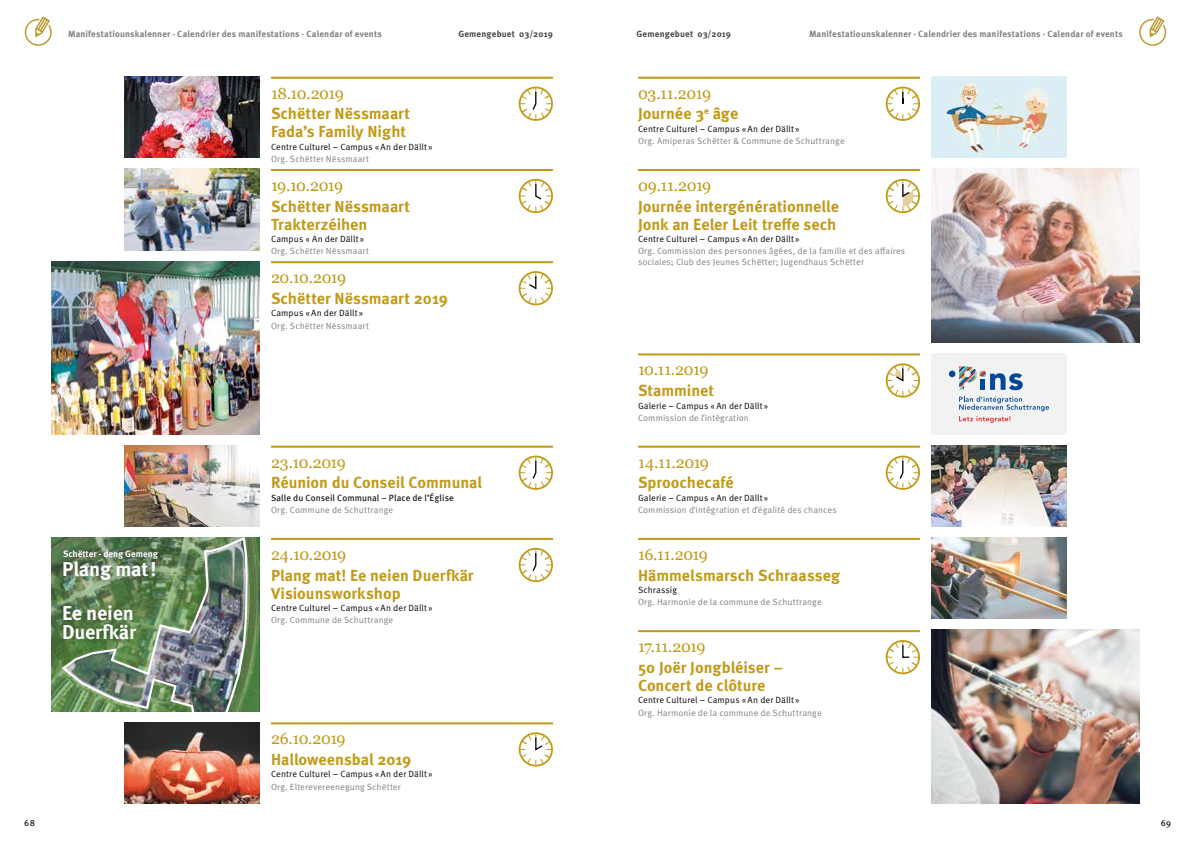
<style>
.page{position:relative;width:1191px;height:842px;background:#fff}
.page>*{position:absolute;margin:0;border:0;box-sizing:border-box;transform-origin:0 0}
.t1{font:700 20px/18.9px "Meta OT";letter-spacing:-.01em;color:#fff}
.t2{font:700 16px/18px "Meta OT";letter-spacing:-.005em;color:#c19a17}
.t3{font:16px "Georgia";letter-spacing:-.035em;color:#c19a17}
.t4{font:700 9.2px "Meta OT";letter-spacing:-.01em;color:#fff}
.t5{font:9px/12.4px "Meta OT Norm";letter-spacing:.01em;color:#818080}
.t6{font:9px/12.4px "Meta OT Norm";letter-spacing:.015em;color:#000}
.t7{font:700 9px "Meta OT";letter-spacing:.015em;color:#818080}
.t8{font:9px "Meta OT";letter-spacing:.01em;color:#000}
.t9{font:700 9px "Meta OT";letter-spacing:.02em;color:#474746}
.t10{font:9px "Meta OT";color:#818080}
.s1{font-family:"Meta OT"}
.s2{color:#818080}
.s3{color:#000}
.s4{font-family:"Meta OT";color:#000}
.s5{font-family:"Meta OT";color:#818080}
</style>
<div class="page">
<svg style="left:25px;top:16px;width:27px;height:30px"></svg>
<svg style="left:1139px;top:16px;width:27px;height:30px"></svg>
<hr style="left:271px;top:538px;width:282px;height:2px;background:#c19a17">
<img style="left:51px;top:538px;width:208px;height:173px">
<hr style="left:271px;top:261px;width:282px;height:2px;background:#c19a17">
<hr style="left:271px;top:446px;width:282px;height:2px;background:#c19a17">
<img style="left:124px;top:445px;width:136px;height:82px">
<div style="left:519px;top:456px;width:34px;height:34px;border:2px solid #c19a17;border-radius:50%"></div>
<hr style="left:535px;top:456px;width:1px;height:33px;background:#c19a17">
<hr style="left:519px;top:472px;width:33px;height:1px;background:#c19a17">
<svg style="left:520px;top:457px;width:31px;height:31px"></svg>
<hr style="left:271px;top:169px;width:282px;height:2px;background:#c19a17">
<hr style="left:638px;top:77px;width:282px;height:2px;background:#c19a17">
<hr style="left:271px;top:722px;width:282px;height:2px;background:#c19a17">
<hr style="left:638px;top:169px;width:282px;height:2px;background:#c19a17">
<hr style="left:638px;top:353px;width:282px;height:2px;background:#c19a17">
<hr style="left:638px;top:446px;width:282px;height:2px;background:#c19a17">
<div style="left:885px;top:456px;width:35px;height:34px;border:2px solid #c19a17;border-radius:50%"></div>
<hr style="left:902px;top:456px;width:1px;height:33px;background:#c19a17">
<hr style="left:886px;top:472px;width:33px;height:1px;background:#c19a17">
<svg style="left:887px;top:457px;width:31px;height:31px"></svg>
<div style="left:931px;top:353px;width:135px;height:81px;background:#f2f2f2"></div>
<svg style="left:959px;top:396px;width:90px;height:27px"></svg>
<svg style="left:949px;top:366px;width:73px;height:24px"></svg>
<div style="left:980px;top:379px;width:5px;height:11px;background:#00489a"></div>
<hr style="left:638px;top:538px;width:282px;height:2px;background:#c19a17">
<hr style="left:638px;top:630px;width:282px;height:2px;background:#c19a17">
<img style="left:51px;top:261px;width:209px;height:173px">
<hr style="left:271px;top:77px;width:282px;height:2px;background:#c19a17">
<div style="left:519px;top:87px;width:34px;height:34px;border:2px solid #c19a17;border-radius:50%"></div>
<hr style="left:519px;top:103px;width:33px;height:1px;background:#c19a17">
<svg style="left:520px;top:88px;width:31px;height:32px"></svg>
<img style="left:124px;top:77px;width:136px;height:81px">
<div style="left:519px;top:179px;width:34px;height:34px;border:2px solid #c19a17;border-radius:50%"></div>
<hr style="left:519px;top:195px;width:33px;height:1px;background:#c19a17">
<svg style="left:520px;top:180px;width:31px;height:32px"></svg>
<img style="left:124px;top:169px;width:136px;height:81px">
<div style="left:519px;top:271px;width:34px;height:34px;border:2px solid #c19a17;border-radius:50%"></div>
<hr style="left:519px;top:288px;width:33px;height:1px;background:#c19a17">
<svg style="left:520px;top:272px;width:31px;height:32px"></svg>
<div style="left:519px;top:548px;width:34px;height:34px;border:2px solid #c19a17;border-radius:50%"></div>
<hr style="left:519px;top:564px;width:33px;height:1px;background:#c19a17">
<svg style="left:520px;top:549px;width:31px;height:32px"></svg>
<img style="left:124px;top:722px;width:136px;height:81px">
<div style="left:519px;top:732px;width:34px;height:34px;border:2px solid #c19a17;border-radius:50%"></div>
<hr style="left:535px;top:733px;width:1px;height:33px;background:#c19a17">
<hr style="left:519px;top:749px;width:33px;height:1px;background:#c19a17">
<svg style="left:520px;top:734px;width:31px;height:31px"></svg>
<div style="left:885px;top:87px;width:35px;height:34px;border:2px solid #c19a17;border-radius:50%"></div>
<hr style="left:886px;top:103px;width:33px;height:1px;background:#c19a17">
<svg style="left:887px;top:88px;width:31px;height:33px"></svg>
<img style="left:931px;top:77px;width:135px;height:81px">
<img style="left:931px;top:169px;width:209px;height:173px">
<img style="left:931px;top:445px;width:135px;height:82px">
<img style="left:931px;top:538px;width:135px;height:81px">
<img style="left:931px;top:630px;width:209px;height:174px">
<div style="left:885px;top:640px;width:35px;height:34px;border:2px solid #c19a17;border-radius:50%"></div>
<hr style="left:886px;top:657px;width:33px;height:1px;background:#c19a17">
<svg style="left:887px;top:641px;width:31px;height:32px"></svg>
<div style="left:885px;top:179px;width:35px;height:34px;border:2px solid #c19a17;border-radius:50%"></div>
<hr style="left:886px;top:195px;width:33px;height:1px;background:#c19a17">
<svg style="left:887px;top:180px;width:31px;height:32px"></svg>
<div style="left:885px;top:363px;width:35px;height:35px;border:2px solid #c19a17;border-radius:50%"></div>
<hr style="left:902px;top:364px;width:1px;height:33px;background:#c19a17">
<hr style="left:886px;top:380px;width:33px;height:1px;background:#c19a17">
<svg style="left:887px;top:365px;width:31px;height:31px"></svg>
<p class="t9" style="left:458px;top:28px;width:96px">Gemengebuet 03/2019</p>
<p class="t9" style="left:636px;top:28px;width:96px">Gemengebuet 03/2019</p>
<p class="t7" style="left:68px;top:28px;width:315px">Manifestatiounskalenner · Calendrier des manifestations · Calendar of events</p>
<p class="t7" style="left:809px;top:28px;width:315px">Manifestatiounskalenner · Calendrier des manifestations · Calendar of events</p>
<p class="t4" style="left:63px;top:548px;width:96px">Schëtter - deng Gemeng</p>
<h1 class="t1" style="left:62px;top:560px;width:96px">Plang mat!</h1>
<h1 class="t1" style="left:62px;top:604px;width:76px">Ee neien<br>Duerfkär</h1>
<h2 class="t3" style="left:271px;top:84px;width:74px">18.10.2019</h2>
<h2 class="t2" style="left:271px;top:105px;width:141px">Schëtter Nëssmaart<br>Fadaʼs Family Night</h2>
<p class="t6" style="left:271px;top:141px;width:163px">Centre Culturel <span class="s1">–</span> Campus «An der Dällt»<br><span class="s2">Org. Schëtter Nëssmaart</span></p>
<h2 class="t3" style="left:271px;top:176px;width:74px">19.10.2019</h2>
<h2 class="t2" style="left:271px;top:197px;width:141px">Schëtter Nëssmaart<br>Trakterzéihen</h2>
<p class="t6" style="left:271px;top:233px;width:95px">Campus « An der Dällt»</p>
<p class="t5" style="left:271px;top:245px;width:99px">Org. Schëtter Nëssmaart</p>
<h2 class="t3" style="left:271px;top:268px;width:77px">20.10.2019</h2>
<h2 class="t2" style="left:271px;top:289px;width:178px">Schëtter Nëssmaart 2019</h2>
<p class="t6" style="left:271px;top:307px;width:94px">Campus «An der Dällt»</p>
<p class="t5" style="left:271px;top:319px;width:99px">Org. Schëtter Nëssmaart</p>
<h2 class="t3" style="left:271px;top:453px;width:76px">23.10.2019</h2>
<h2 class="t2" style="left:271px;top:474px;width:213px">Réunion du Conseil Communal</h2>
<p class="t8" style="left:271px;top:492px;width:184px">Salle du Conseil Communal – Place de lʼÉglise</p>
<p class="t5" style="left:271px;top:504px;width:124px">Org. Commune de Schuttrange</p>
<h2 class="t3" style="left:271px;top:545px;width:77px">24.10.2019</h2>
<h2 class="t2" style="left:271px;top:566px;width:204px">Plang mat! Ee neien Duerfkär<br>Visiounsworkshop</h2>
<p class="t6" style="left:271px;top:602px;width:163px">Centre Culturel <span class="s1">–</span> Campus «An der Dällt »<br><span class="s2">Org. Commune de Schuttrange</span></p>
<h2 class="t3" style="left:271px;top:730px;width:76px">26.10.2019</h2>
<h2 class="t2" style="left:271px;top:751px;width:142px">Halloweensbal 2019</h2>
<p class="t6" style="left:271px;top:768px;width:163px">Centre Culturel <span class="s1">–</span> Campus «An der Dällt »<br><span class="s2">Org. Elterevereenegung Schëtter</span></p>
<h2 class="t3" style="left:638px;top:84px;width:75px">03.11.2019</h2>
<h2 class="t2" style="left:638px;top:105px;width:102px">Journée 3<sup>e</sup> âge</h2>
<p class="t5" style="left:638px;top:123px;width:208px"><span class="s3">Centre Culturel</span> <span class="s4">–</span> <span class="s3">Campus «An der Dällt »<br></span>Org. Amiperas Schëtter &amp; Commune de Schuttrange</p>
<h2 class="t3" style="left:638px;top:176px;width:75px">09.11.2019</h2>
<h2 class="t2" style="left:638px;top:197px;width:202px">Journée intergénérationnelle<br>Jonk an Eeler Leit treffe sech</h2>
<p class="t5" style="left:638px;top:233px;width:269px"><span class="s3">Centre Culturel</span> <span class="s4">–</span> <span class="s3">Campus «An der Dällt »<br></span>Org. Commission des personnes âgées, de la famille et des affaires</p>
<p class="t5" style="left:638px;top:256px;width:227px">sociales; Club des Jeunes Schëtter; Jugendhaus Schëtter</p>
<h2 class="t3" style="left:638px;top:361px;width:72px">10.11.2019</h2>
<h2 class="t2" style="left:638px;top:382px;width:78px">Stamminet</h2>
<p class="t6" style="left:638px;top:399px;width:132px">Galerie <span class="s1">–</span> Campus «An der Dällt»<br><span class="s2">Commission de l</span><span class="s5">̓</span><span class="s2">intégration</span></p>
<h2 class="t3" style="left:638px;top:453px;width:72px">14.11.2019</h2>
<h2 class="t2" style="left:638px;top:474px;width:97px">Sproochecafé</h2>
<p class="t5" style="left:638px;top:492px;width:200px"><span class="s3">Galerie</span> <span class="s4">–</span> <span class="s3">Campus «An der Dällt»<br></span>Commission d<span class="s1">̓</span>intégration et dégalité des chances</p>
<p class="t10" style="left:758px;top:505px;width:2px">̓</p>
<h2 class="t3" style="left:638px;top:545px;width:71px">16.11.2019</h2>
<h2 class="t2" style="left:638px;top:566px;width:204px">Hämmelsmarsch Schraasseg</h2>
<p class="t6" style="left:638px;top:584px;width:41px">Schrassig</p>
<p class="t5" style="left:638px;top:596px;width:185px">Org. Harmonie de la commune de Schuttrange</p>
<h2 class="t3" style="left:638px;top:637px;width:69px">17.11.2019</h2>
<h2 class="t2" style="left:638px;top:658px;width:146px">50 Joër Jongbléiser –<br>Concert de clôture</h2>
<p class="t5" style="left:638px;top:694px;width:185px"><span class="s3">Centre Culturel</span> <span class="s4">–</span> <span class="s3">Campus «An der Dällt »<br></span>Org. Harmonie de la commune de Schuttrange</p>
<p class="t8" style="left:24px;top:817px;width:12px">68</p>
<p class="t8" style="left:1160px;top:817px;width:12px">69</p>
</div>
